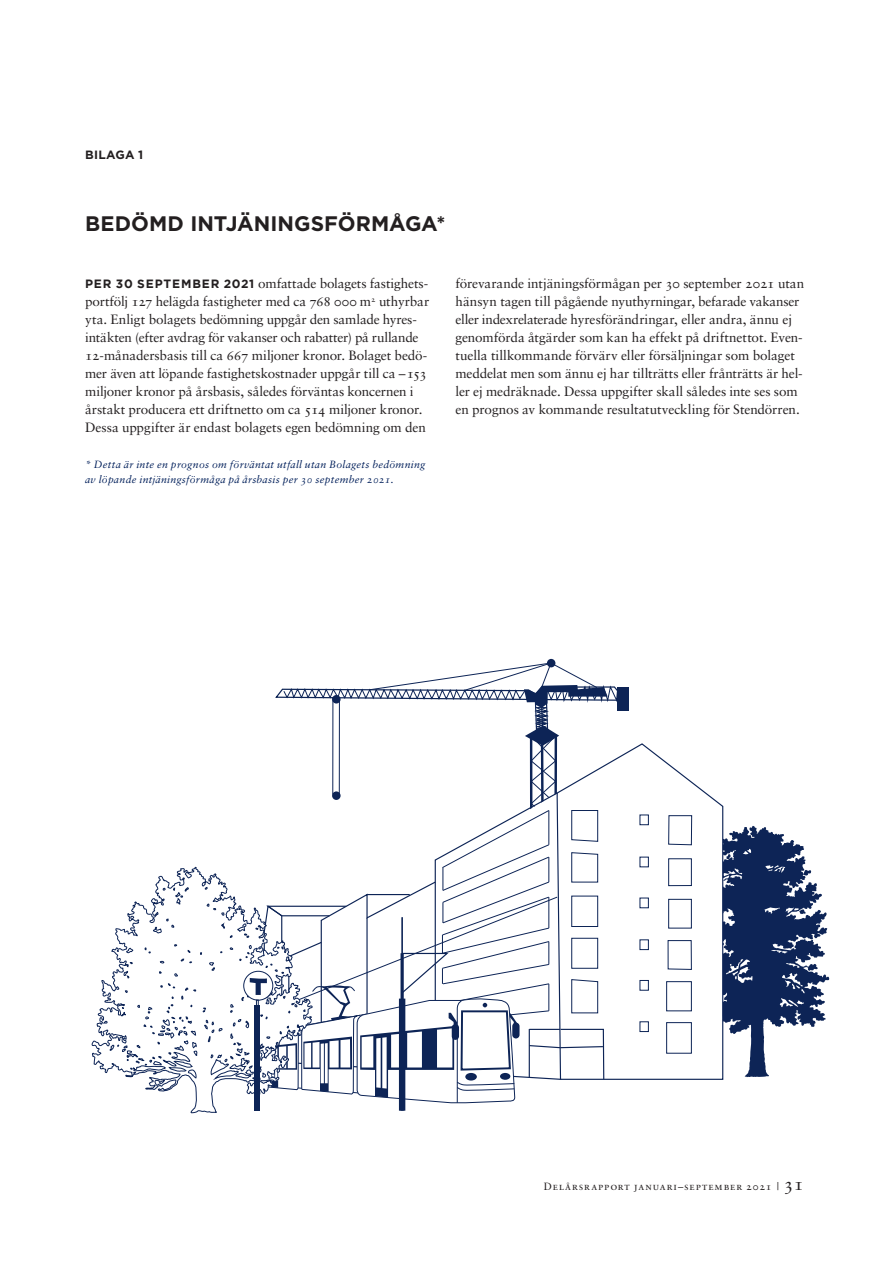
<style>
.page{position:relative;width:893px;height:1263px;background:#fff}
.page>*{position:absolute;margin:0;border:0;box-sizing:border-box;transform-origin:0 0}
.Mellanrub{font:700 21px "Gotham";letter-spacing:.005em;color:#231f20}
.Bröd{font:13.5px/18px "Sabon LT Std";letter-spacing:-.01em;color:#231f20}
.Mellanrub-2{font:700 12px "Gotham";letter-spacing:.025em;color:#231f20}
.noter{font:italic 10.5px/15px "Sabon LT Std";letter-spacing:.025em;color:#001f5a}
.t1{font:10.5px "Sabon LT Std";letter-spacing:.085em;color:#231f20}
.s1{font-family:"Gotham";font-weight:700;font-size:12px}
.s2{font-size:18px}
</style>
<div class="page">
<div style="left:547px;top:659px;width:8px;height:8px;background:#0d2456;border-radius:50%"></div>
<svg style="left:628px;top:743px;width:96px;height:337px"></svg>
<div style="left:666px;top:1022px;width:26px;height:31px;border:1px solid #0d2456"></div>
<div style="left:666px;top:981px;width:26px;height:30px;border:1px solid #0d2456"></div>
<svg style="left:667px;top:815px;width:162px;height:262px"></svg>
<div style="left:640px;top:815px;width:9px;height:10px;border:1px solid #0d2456"></div>
<div style="left:640px;top:857px;width:9px;height:10px;border:1px solid #0d2456"></div>
<div style="left:640px;top:898px;width:9px;height:10px;border:1px solid #0d2456"></div>
<div style="left:640px;top:939px;width:9px;height:11px;border:1px solid #0d2456"></div>
<div style="left:640px;top:980px;width:9px;height:10px;border:1px solid #0d2456"></div>
<div style="left:640px;top:1021px;width:9px;height:11px;border:1px solid #0d2456"></div>
<svg style="left:92px;top:867px;width:158px;height:246px"></svg>
<svg style="left:244px;top:971px;width:29px;height:29px"></svg>
<div style="left:244px;top:971px;width:29px;height:29px;border:1px solid #0d2456;border-radius:50%"></div>
<svg style="left:250px;top:662px;width:378px;height:449px"></svg>
<div style="left:254px;top:1005px;width:6px;height:106px;background:#0d2456"></div>
<p class="Mellanrub-2" style="left:85px;top:147px;width:60px">BILAGA 1</p>
<p class="Mellanrub" style="left:85px;top:210px;width:362px">BEDÖMD INTJÄNINGSFÖRMÅGA*</p>
<p class="Bröd" style="left:85px;top:274px;width:346px"><span class="s1">PER 30 SEPTEMBER 2021</span> omfattade bolagets fastighets&shy;portfölj 127 helägda fastigheter med ca 768 000 m<sup>2</sup> uthyrbar yta. Enligt bolagets bedömning uppgår den samlade hyres&shy;intäkten (efter avdrag för vakanser och rabatter) på rullande 12-månadersbasis till ca 667 miljoner kronor. Bolaget bedö&shy;mer även att löpande fastighetskostnader uppgår till ca –153 miljoner kronor på årsbasis, således förväntas koncernen i årstakt producera ett driftnetto om ca 514 miljoner kronor.<br>Dessa uppgifter är endast bolagets egen bedömning om den</p>
<p class="Bröd" style="left:455px;top:274px;width:350px">förevarande intjäningsförmågan per 30 september 2021 utan hänsyn tagen till pågående nyuthyrningar, befarade vakanser eller indexrelaterade hyresförändringar, eller andra, ännu ej genomförda åtgärder som kan ha effekt på driftnettot. Even&shy;tuella tillkommande förvärv eller försäljningar som bolaget meddelat men som ännu ej har tillträtts eller frånträtts är hel&shy;ler ej medräknade. Dessa uppgifter skall således inte ses som en prognos av kommande resultatutveckling för Stendörren.</p>
<p class="noter" style="left:85px;top:457px;width:342px">* Detta är inte en prognos om förväntat utfall utan Bolagets bedömning av löpande intjäningsförmåga på årsbasis per 30 september 2021.</p>
<p class="t1" style="left:544px;top:1180px;width:261px">Delårsrapport januari–september 2021 | <span class="s2">31</span></p>
</div>
